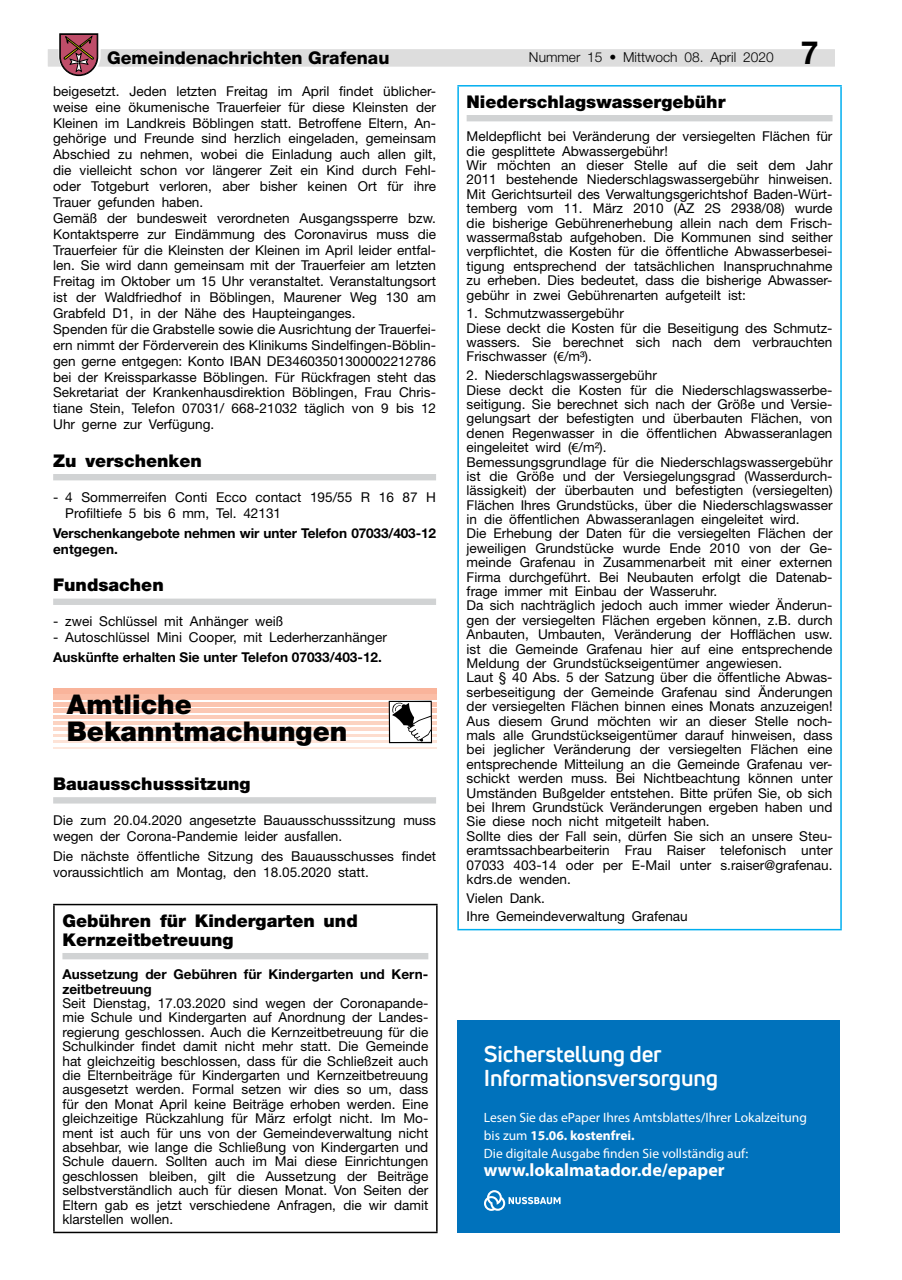
<style>
.page{position:relative;width:902px;height:1280px;background:#fff}
.page>*{position:absolute;margin:0;border:0;box-sizing:border-box;transform-origin:0 0}
.t1{font:700 31.95px "Helvetica Neue";color:#000}
.t2{font:900 27.15px/27.2px "Helvetica Neue";color:#000}
.t3{font:700 22.5px/24px "Uni Neue";letter-spacing:-.01em;color:#fff}
.t4{font:700 18px "Myriad Pro";color:#fff}
.t5{font:900 17.55px/19.2px "Helvetica Neue";color:#000}
.t6{font:800 17.55px "Helvetica Neue";color:#000}
.t7{font:13.65px/14.4px "Helvetica Neue";color:#000}
.t8{font:700 13.65px/15.9px "Helvetica Neue";color:#000}
.t9{font:300 13.65px "Helvetica Neue";color:#000}
.t10{font:13.5px/18px "Myriad Pro";color:#fff}
.s1{font-family:"Myriad Pro"}
.s2{font-weight:700}
</style>
<div class="page">
<div style="left:48px;top:50px;width:786px;height:16px;background:#ddd"></div>
<svg style="left:56px;top:33px;width:47px;height:44px"></svg>
<div style="left:53px;top:474px;width:383px;height:6px;background:#d1d3d4"></div>
<div style="left:53px;top:599px;width:383px;height:6px;background:#d1d3d4"></div>
<div style="left:53px;top:797px;width:383px;height:6px;background:#d1d3d4"></div>
<div style="left:53px;top:688px;width:383px;height:6px;background:#f9b49b"></div>
<div style="left:53px;top:695px;width:383px;height:5px;background:#fbbea7"></div>
<hr style="left:53px;top:702px;width:383px;height:4px;background:#fbc4af">
<hr style="left:53px;top:708px;width:383px;height:4px;background:#fbc8b4">
<hr style="left:53px;top:715px;width:383px;height:4px;background:#fcccb9">
<hr style="left:53px;top:721px;width:383px;height:4px;background:#fcd3c1">
<hr style="left:53px;top:728px;width:383px;height:3px;background:#fdd8c9">
<hr style="left:53px;top:734px;width:383px;height:3px;background:#fdddce">
<hr style="left:53px;top:741px;width:383px;height:2px;background:#fde3d7">
<hr style="left:53px;top:747px;width:383px;height:2px;background:#fee7dc">
<svg style="left:388px;top:701px;width:44px;height:42px"></svg>
<hr style="left:53px;top:904px;width:384px;height:1px;background:#000">
<hr style="left:53px;top:905px;width:2px;height:327px;background:#000">
<hr style="left:436px;top:905px;width:1px;height:327px;background:#000">
<hr style="left:53px;top:1232px;width:384px;height:1px;background:#000">
<div style="left:62px;top:953px;width:366px;height:6px;background:#d1d3d4"></div>
<hr style="left:457px;top:85px;width:384px;height:2px;background:#00aeef">
<hr style="left:457px;top:87px;width:2px;height:842px;background:#00aeef">
<hr style="left:840px;top:87px;width:1px;height:842px;background:#00aeef">
<hr style="left:457px;top:929px;width:384px;height:1px;background:#00aeef">
<div style="left:466px;top:115px;width:366px;height:6px;background:#d1d3d4"></div>
<div style="left:457px;top:1020px;width:383px;height:213px;background:#0072bc"></div>
<svg style="left:484px;top:1190px;width:76px;height:21px"></svg>
<p class="t6" style="left:107px;top:47px;width:284px">Gemeindenachrichten Grafenau</p>
<p class="t9" style="left:529px;top:49px;width:246px">Nummer 15 • Mittwoch 08. April 2020</p>
<h1 class="t1" style="left:800px;top:33px;width:19px">7</h1>
<p class="t7" style="left:53px;top:83px;width:384px;line-height:15.9px">beigesetzt. Jeden letzten Freitag im April findet üblicher&shy;weise eine ökumenische Trauerfeier für diese Kleinsten der Kleinen im Landkreis Böblingen statt. Betroffene Eltern, An&shy;gehörige und Freunde sind herzlich eingeladen, gemeinsam Abschied zu nehmen, wobei die Einladung auch allen gilt, die vielleicht schon vor längerer Zeit ein Kind durch Fehl&shy;oder Totgeburt verloren, aber bisher keinen Ort für ihre Trauer gefunden haben.<br>Gemäß der bundesweit verordneten Ausgangssperre bzw.<br>Kontaktsperre zur Eindämmung des Coronavirus muss die Trauerfeier für die Kleinsten der Kleinen im April leider entfal&shy;len. Sie wird dann gemeinsam mit der Trauerfeier am letzten Freitag im Oktober um 15 Uhr veranstaltet. Veranstaltungsort ist der Waldfriedhof in Böblingen, Maurener Weg 130 am Grabfeld D1, in der Nähe des Haupteinganges.<br>Spenden für die Grabstelle sowie die Ausrichtung der Trauerfei&shy;ern nimmt der Förderverein des Klinikums Sindelfingen-Böblin&shy;gen gerne entgegen: Konto IBAN DE34603501300002212786 bei der Kreissparkasse Böblingen. Für Rückfragen steht das Sekretariat der Krankenhausdirektion Böblingen, Frau Chris&shy;tiane Stein, Telefon 07031/ 668-21032 täglich von 9 bis 12<br>Uhr gerne zur Verfügung.</p>
<p class="t5" style="left:53px;top:451px;width:150px">Zu verschenken</p>
<p class="t7" style="left:65px;top:489px;width:372px;line-height:15.9px;text-indent:-12px">- 4 Sommerreifen Conti Ecco contact 195/55 R 16 87 H<br>Profiltiefe 5 bis 6 mm, Tel. 42131</p>
<p class="t8" style="left:53px;top:525px;width:384px">Verschenkangebote nehmen wir unter Telefon 07033/403-12 entgegen.</p>
<p class="t5" style="left:53px;top:575px;width:112px">Fundsachen</p>
<p class="t7" style="left:53px;top:614px;width:232px">- zwei Schlüssel mit Anhänger weiß</p>
<p class="t7" style="left:53px;top:630px;width:335px">- Autoschlüssel Mini Cooper, mit Lederherzanhänger</p>
<p class="t8" style="left:53px;top:649px;width:330px">Auskünfte erhalten Sie unter Telefon 07033/403-12.</p>
<h2 class="t2" style="left:67px;top:691px;width:282px">Amtliche<br>Bekanntmachungen</h2>
<p class="t5" style="left:53px;top:774px;width:199px">Bauausschusssitzung</p>
<p class="t7" style="left:53px;top:812px;width:384px;line-height:15.9px">Die zum 20.04.2020 angesetzte Bauausschusssitzung muss wegen der Corona-Pandemie leider ausfallen.</p>
<p class="t7" style="left:53px;top:848px;width:384px;line-height:15.9px">Die nächste öffentliche Sitzung des Bauausschusses findet voraussichtlich am Montag, den 18.05.2020 statt.</p>
<p class="t5" style="left:62px;top:911px;width:297px">Gebühren für Kindergarten und<br>Kernzeitbetreuung</p>
<p class="t8" style="left:62px;top:967px;width:367px;line-height:14.4px">Aussetzung der Gebühren für Kindergarten und Kern&shy;zeitbetreuung</p>
<p class="t7" style="left:62px;top:996px;width:367px;text-align:justify">Seit Dienstag, 17.03.2020 sind wegen der Coronapande&shy;mie Schule und Kindergarten auf Anordnung der Landes&shy;regierung geschlossen. Auch die Kernzeitbetreuung für die Schulkinder findet damit nicht mehr statt. Die Gemeinde hat gleichzeitig beschlossen, dass für die Schließzeit auch die Elternbeiträge für Kindergarten und Kernzeitbetreuung ausgesetzt werden. Formal setzen wir dies so um, dass für den Monat April keine Beiträge erhoben werden. Eine gleichzeitige Rückzahlung für März erfolgt nicht. Im Mo&shy;ment ist auch für uns von der Gemeindeverwaltung nicht absehbar, wie lange die Schließung von Kindergarten und Schule dauern. Sollten auch im Mai diese Einrichtungen geschlossen bleiben, gilt die Aussetzung der Beiträge selbstverständlich auch für diesen Monat. Von Seiten der Eltern gab es jetzt verschiedene Anfragen, die wir damit klarstellen wollen.</p>
<p class="t5" style="left:466px;top:92px;width:260px">Niederschlagswassergebühr</p>
<p class="t7" style="left:466px;top:129px;width:367px">Meldepflicht bei Veränderung der versiegelten Flächen für die gesplittete Abwassergebühr!<br>Wir möchten an dieser Stelle auf die seit dem Jahr 2011 bestehende Niederschlagswassergebühr hinweisen.<br>Mit Gerichtsurteil des Verwaltungsgerichtshof Baden-Würt&shy;temberg vom 11. März 2010 (AZ 2S 2938/08) wurde die bisherige Gebührenerhebung allein nach dem Frisch&shy;wassermaßstab aufgehoben. Die Kommunen sind seither verpflichtet, die Kosten für die öffentliche Abwasserbesei&shy;tigung entsprechend der tatsächlichen Inanspruchnahme zu erheben. Dies bedeutet, dass die bisherige Abwasser&shy;gebühr in zwei Gebührenarten aufgeteilt ist:</p>
<p class="t7" style="left:466px;top:306px;width:367px">1. Schmutzwassergebühr<br>Diese deckt die Kosten für die Beseitigung des Schmutz&shy;wassers. Sie berechnet sich nach dem verbrauchten Frischwasser (<span class="s1">€</span>/m³).</p>
<p class="t7" style="left:466px;top:368px;width:367px">2. Niederschlagswassergebühr<br>Diese deckt die Kosten für die Niederschlagswasserbe&shy;seitigung. Sie berechnet sich nach der Größe und Versie&shy;gelungsart der befestigten und überbauten Flächen, von denen Regenwasser in die öffentlichen Abwasseranlagen eingeleitet wird (<span class="s1">€</span>/m²).<br>Bemessungsgrundlage für die Niederschlagswassergebühr ist die Größe und der Versiegelungsgrad (Wasserdurch&shy;lässigkeit) der überbauten und befestigten (versiegelten)<br>Flächen Ihres Grundstücks, über die Niederschlagswasser in die öffentlichen Abwasseranlagen eingeleitet wird.<br>Die Erhebung der Daten für die versiegelten Flächen der jeweiligen Grundstücke wurde Ende 2010 von der Ge&shy;meinde Grafenau in Zusammenarbeit mit einer externen Firma durchgeführt. Bei Neubauten erfolgt die Datenab&shy;frage immer mit Einbau der Wasseruhr.<br>Da sich nachträglich jedoch auch immer wieder Änderun&shy;gen der versiegelten Flächen ergeben können, z.B. durch Anbauten, Umbauten, Veränderung der Hofflächen usw. ist die Gemeinde Grafenau hier auf eine entsprechende Meldung der Grundstückseigentümer angewiesen.<br>Laut § 40 Abs. 5 der Satzung über die öffentliche Abwas&shy;serbeseitigung der Gemeinde Grafenau sind Änderungen der versiegelten Flächen binnen eines Monats anzuzeigen!<br>Aus diesem Grund möchten wir an dieser Stelle noch&shy;mals alle Grundstückseigentümer darauf hinweisen, dass bei jeglicher Veränderung der versiegelten Flächen eine entsprechende Mitteilung an die Gemeinde Grafenau ver&shy;schickt werden muss. Bei Nichtbeachtung können unter Umständen Bußgelder entstehen. Bitte prüfen Sie, ob sich bei Ihrem Grundstück Veränderungen ergeben haben und Sie diese noch nicht mitgeteilt haben.<br>Sollte dies der Fall sein, dürfen Sie sich an unsere Steu&shy;eramtssachbearbeiterin Frau Raiser telefonisch unter 07033 403-14 oder per E-Mail unter s.raiser@grafenau. kdrs.de wenden.</p>
<p class="t7" style="left:466px;top:888px;width:222px;line-height:18.6px">Vielen Dank.<br>Ihre Gemeindeverwaltung Grafenau</p>
<h3 class="t3" style="left:484px;top:1042px;width:236px">Sicherstellung der<br>Informationsversorgung</h3>
<p class="t10" style="left:484px;top:1109px;width:324px">Lesen Sie das ePaper Ihres Amtsblattes/Ihrer Lokalzeitung bis zum <span class="s2">15.06. kostenfrei.<br></span>Die digitale Ausgabe finden Sie vollständig auf:</p>
<h3 class="t4" style="left:484px;top:1158px;width:242px">www.lokalmatador.de/epaper</h3>
</div>
